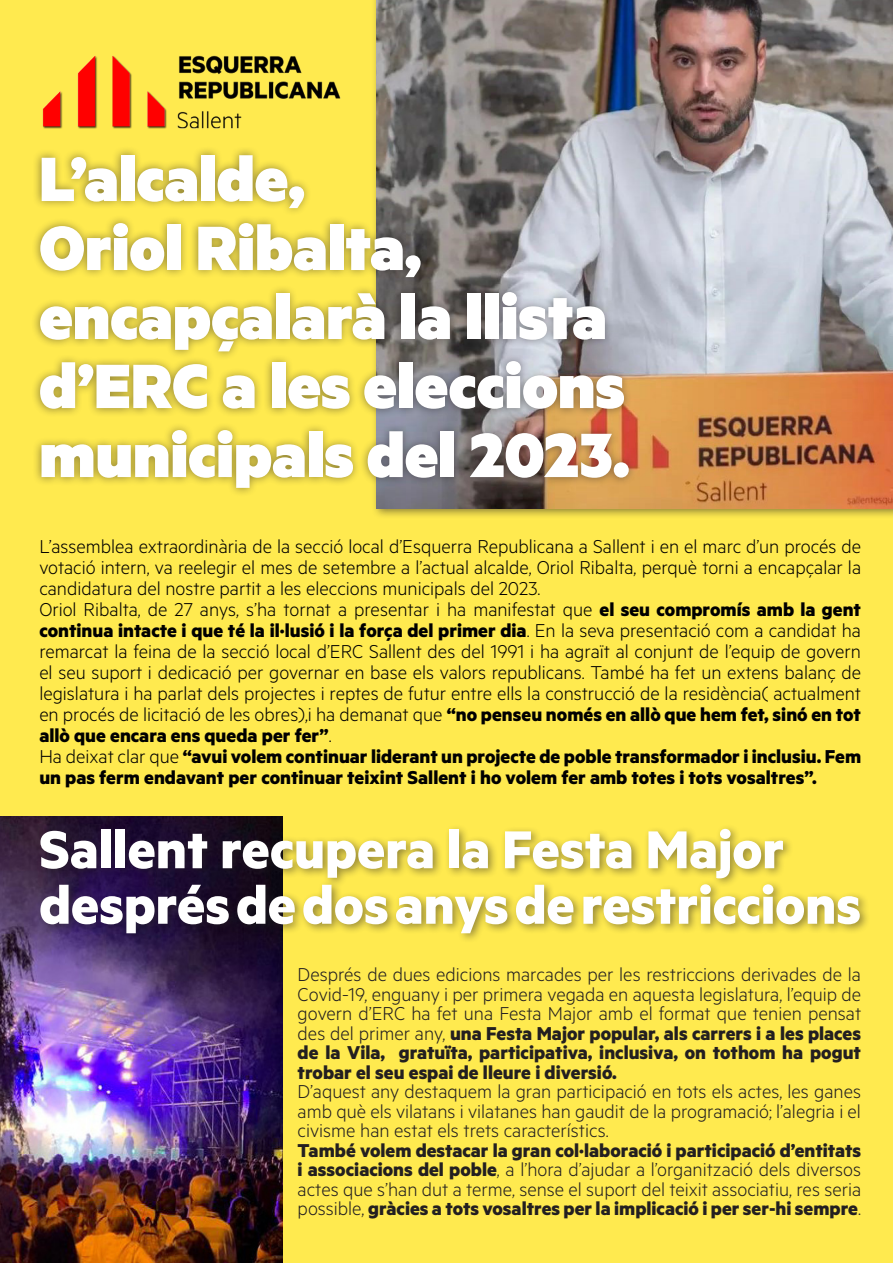
<style>
.page{position:relative;width:893px;height:1263px;background:#ffea4f}
.page>*{position:absolute;margin:0;border:0;box-sizing:border-box;transform-origin:0 0}
.t1{font:900 70.5px "Metric";color:#fff}
.t2{font:700 60px "Metric";color:#fff}
.t3{font:300 21px/21px "Metric";color:#000;text-align:justify}
.t4{font:300 21px/19.5px "Metric";color:#231f20;text-align:justify}
.t5{font:700 21px/19.5px "Metric";color:#231f20;text-align:justify}
.t6{font:700 21px/21px "Metric";color:#000}
.s1{font-weight:700}
.s2{font-weight:300}
</style>
<div class="page">
<div style="left:371px;top:0;width:522px;height:519px;background:#231f20;opacity:.51"></div>
<img style="left:376px;top:0;width:517px;height:508px">
<div style="left:39px;top:539px;width:822px;height:284px;background:#ffea4f"></div>
<div style="left:298px;top:967px;width:563px;height:296px;background:#ffea4f"></div>
<div style="left:31px;top:146px;width:606px;height:351px;background:#231f20;opacity:.5"></div>
<img style="left:33px;top:36px;width:322px;height:111px">
<img style="left:0;top:816px;width:283px;height:447px">
<div style="left:36px;top:824px;width:835px;height:120px;background:#231f20;opacity:.48"></div>
<p class="t1" style="left:39px;top:135px;width:267px">L’alcalde,</p>
<p class="t1" style="left:39px;top:204px;width:384px">Oriol Ribalta,</p>
<p class="t1" style="left:39px;top:273px;width:569px">encapçalarà la llista</p>
<p class="t1" style="left:39px;top:342px;width:587px">d’ERC a les eleccions</p>
<p class="t1" style="left:39px;top:411px;width:592px">municipals del 2023.</p>
<p class="t3" style="left:39px;top:535px;width:823px">L’assemblea extraordinària de la secció local d’Esquerra Republicana a Sallent i en el marc d’un procés de votació intern, va reelegir el mes de setembre a l’actual alcalde, Oriol Ribalta, perquè torni a encapçalar la candidatura del nostre partit a les eleccions municipals del 2023.</p>
<p class="t3" style="left:39px;top:598px;width:823px">Oriol Ribalta, de 27 anys, s’ha tornat a presentar i ha manifestat que <span class="s1">el seu compromís amb la gent continua intacte i que té la il·lusió i la força del primer dia</span>. En la seva presentació com a candidat ha remarcat la feina de la secció local d’ERC Sallent des del 1991 i ha agraït al conjunt de l’equip de govern el seu suport i dedicació per governar en base els valors republicans. També ha fet un extens balanç de legislatura i ha parlat dels projectes i reptes de futur entre ells la construcció de la residència( actualment en procés de licitació de les obres),i ha demanat que <span class="s1">“no penseu només en allò que hem fet, sinó en tot allò que encara ens queda per fer”</span>.</p>
<p class="t6" style="left:39px;top:745px;width:823px"><span class="s2">Ha deixat clar que</span> “avui volem continuar liderant un projecte de poble transformador i inclusiu. Fem un pas ferm endavant per continuar teixint Sallent i ho volem fer amb totes i tots vosaltres”.</p>
<p class="t2" style="left:39px;top:813px;width:746px">Sallent recupera la Festa Major</p>
<p class="t2" style="left:39px;top:868px;width:823px">després de dos anys de restriccions</p>
<p class="t4" style="left:298px;top:964px;width:565px">Després de dues edicions marcades per les restriccions derivades de la Covid-19, enguany i per primera vegada en aquesta legislatura, l’equip de govern d’ERC ha fet una Festa Major amb el format que tenien pensat des del primer any, <span class="s1">una Festa Major popular, als carrers i a les places de la Vila, gratuïta, participativa, inclusiva, on tothom ha pogut trobar el seu espai de lleure i diversió.</span></p>
<p class="t4" style="left:298px;top:1081px;width:565px">D’aquest any destaquem la gran participació en tots els actes, les ganes amb què els vilatans i vilatanes han gaudit de la programació; l’alegria i el civisme han estat els trets característics.</p>
<p class="t5" style="left:298px;top:1140px;width:565px">També volem destacar la gran col·laboració i participació d’entitats i associacions del poble<span class="s2">, a l’hora d’ajudar a l’organització dels diversos actes que s’han dut a terme, sense el suport del teixit associatiu, res seria possible,</span> gràcies a tots vosaltres per la implicació i per ser-hi sempre<span class="s2">.</span></p>
</div>
